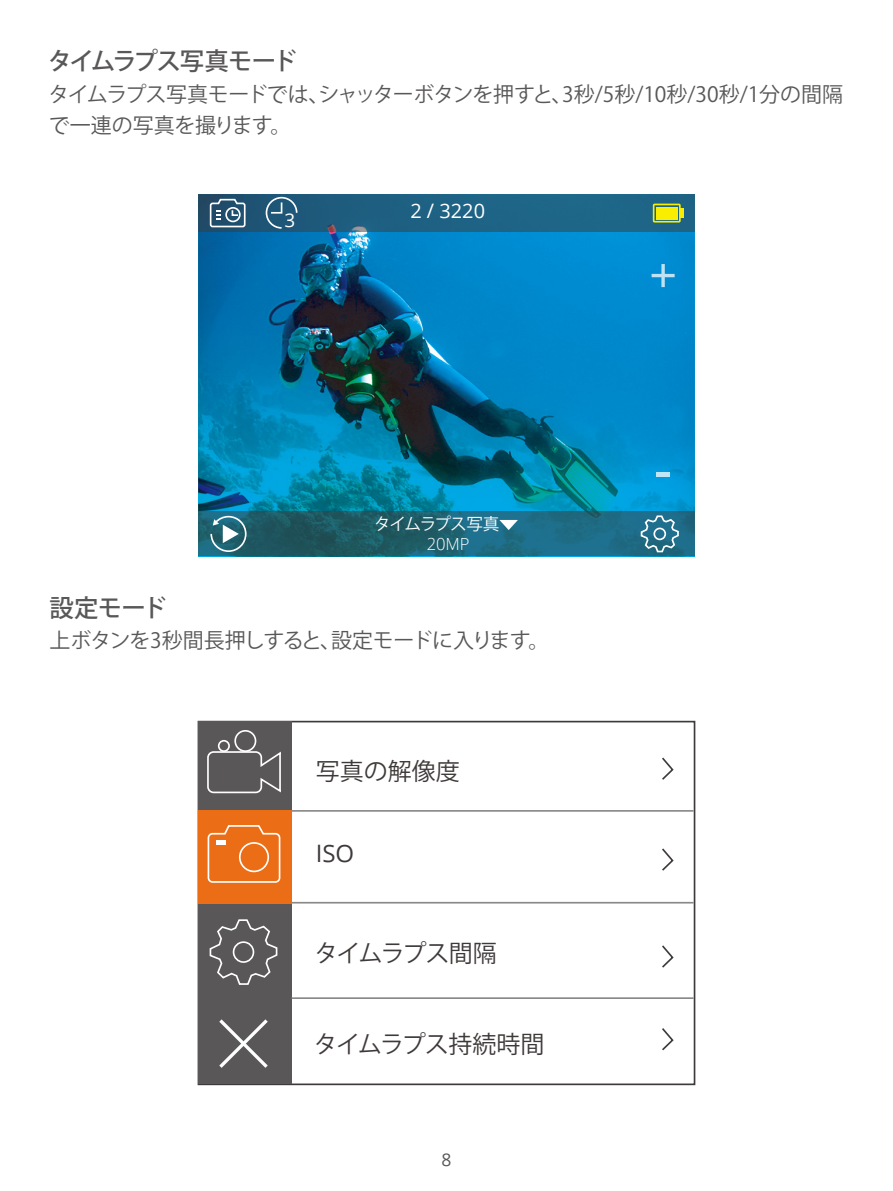
<style>
.page{position:relative;width:893px;height:1191px;background:#fff}
.page>*{position:absolute;margin:0;border:0;box-sizing:border-box;transform-origin:0 0}
.t1{font:500 24.5px "Koz Go Pr 6 N";letter-spacing:-.09em;color:#595757}
.t2{font:500 24.5px "Koz Go Pr 6 N";letter-spacing:-.055em;color:#595757}
.t3{font:24.15px "Koz Go Pr 6 N";letter-spacing:-.04em;color:#3e3a39}
.t4{font:24.15px "Koz Go Pr 6 N";letter-spacing:-.07em;color:#3e3a39}
.t5{font:24.15px "Koz Go Pr 6 N";letter-spacing:-.02em;color:#3e3a39}
.t6{font:24.15px "Open Sans";color:#3e3a39}
.t7{font:21px/31.5px "Koz Go Pr 6 N";letter-spacing:-.02em;color:#595757}
.t8{font:19.95px "Open Sans";color:#fff}
.t9{font:18.9px "Open Sans";color:#fff}
.t10{font:17.5px "Open Sans";color:#595757}
.t11{font:16.45px "Koz Go Pr 6 N";letter-spacing:-.08em;color:#fff}
.t12{font:300 16.45px "Open Sans";color:#fff}
</style>
<div class="page">
<img style="left:198px;top:232px;width:496px;height:279px">
<div style="left:198px;top:194px;width:496px;height:38px;background:linear-gradient(to right,#1f5273,#216d8c)"></div>
<svg style="left:198px;top:511px;width:496px;height:45px;background:#1e6375"></svg>
<div style="left:653px;top:204px;width:28px;height:18px;border:2px solid #faee00"></div>
<hr style="left:680px;top:208px;width:4px;height:10px;background:#faee00">
<div style="left:656px;top:207px;width:22px;height:12px;background:#faee00"></div>
<svg style="left:210px;top:515px;width:37px;height:38px"></svg>
<svg style="left:499px;top:520px;width:19px;height:10px"></svg>
<svg style="left:640px;top:514px;width:40px;height:39px"></svg>
<div style="left:653px;top:527px;width:13px;height:13px;border:2px solid #fff;border-radius:50%"></div>
<svg style="left:652px;top:264px;width:23px;height:23px"></svg>
<hr style="left:656px;top:472px;width:14px;height:4px;background:#bfe6f6">
<svg style="left:265px;top:196px;width:33px;height:33px"></svg>
<svg style="left:209px;top:198px;width:37px;height:30px"></svg>
<div style="left:198px;top:721px;width:497px;height:364px;background:#fff;border:2px solid #3e3a39"></div>
<div style="left:198px;top:721px;width:94px;height:363px;background:#595757"></div>
<svg style="left:219px;top:1019px;width:49px;height:49px"></svg>
<svg style="left:207px;top:750px;width:74px;height:44px"></svg>
<div style="left:234px;top:730px;width:22px;height:22px;border:2px solid #fff;border-radius:50%"></div>
<div style="left:218px;top:740px;width:12px;height:12px;border:2px solid #fff;border-radius:50%"></div>
<svg style="left:209px;top:919px;width:69px;height:66px"></svg>
<div style="left:233px;top:941px;width:21px;height:22px;border:2px solid #fff;border-radius:50%"></div>
<hr style="left:292px;top:810px;width:402px;height:1px;background:#898989">
<hr style="left:292px;top:902px;width:402px;height:1px;background:#898989">
<hr style="left:292px;top:997px;width:402px;height:2px;background:#898989">
<div style="left:198px;top:810px;width:94px;height:93px;background:#eb6e16"></div>
<svg style="left:207px;top:825px;width:74px;height:58px"></svg>
<div style="left:239px;top:842px;width:30px;height:30px;border:2px solid #fff;border-radius:50%"></div>
<svg style="left:662px;top:757px;width:12px;height:23px"></svg>
<svg style="left:662px;top:848px;width:12px;height:23px"></svg>
<svg style="left:662px;top:945px;width:12px;height:23px"></svg>
<svg style="left:662px;top:1028px;width:12px;height:23px"></svg>
<p class="t1" style="left:48px;top:48px;width:251px">タイムラプス写真モード</p>
<p class="t7" style="left:49px;top:79px;width:796px">タイムラプス写真モードでは、シャッターボタンを押すと、3秒/5秒/10秒/30秒/1分の間隔で一連の写真を撮ります。</p>
<p class="t9" style="left:284px;top:207px;width:12px">3</p>
<p class="t8" style="left:410px;top:197px;width:76px">2 / 3220</p>
<p class="t11" style="left:374px;top:514px;width:143px">タイムラプス写真　</p>
<p class="t12" style="left:427px;top:533px;width:44px">20MP</p>
<p class="t2" style="left:50px;top:593px;width:119px">設定モード</p>
<p class="t7" style="left:50px;top:625px;width:501px">上ボタンを3秒間長押しすると、設定モードに入ります。</p>
<p class="t5" style="left:316px;top:758px;width:146px">写真の解像度</p>
<p class="t6" style="left:316px;top:836px;width:40px">ISO</p>
<p class="t4" style="left:314px;top:939px;width:184px">タイムラプス間隔</p>
<p class="t3" style="left:314px;top:1030px;width:232px">タイムラプス持続時間</p>
<p class="t10" style="left:441px;top:1148px;width:12px">8</p>
</div>
